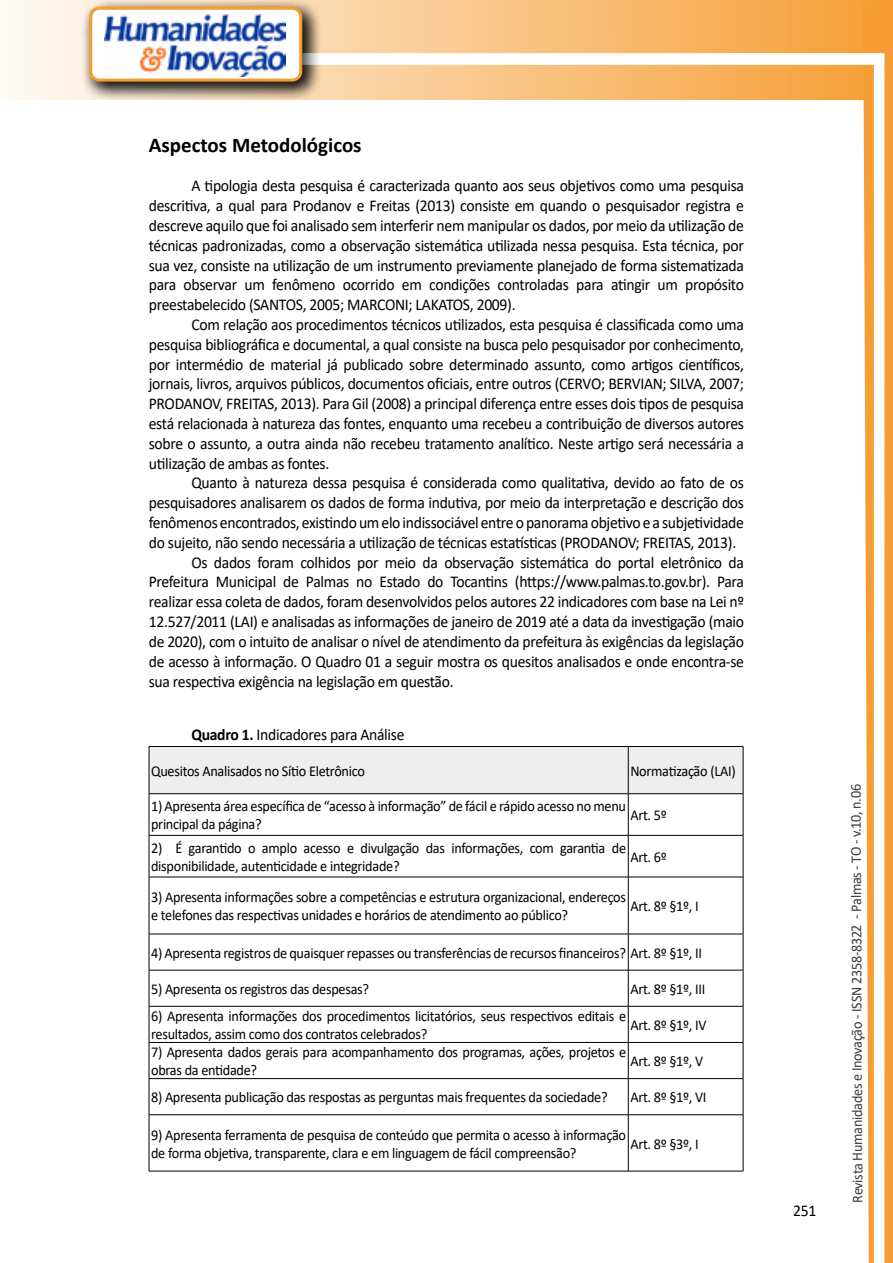
<style>
.page{position:relative;width:893px;height:1263px;background:#fff}
.page>*{position:absolute;margin:0;border:0;box-sizing:border-box;transform-origin:0 0}
.t1{font:700 21px "Calibri";color:#000}
.t2{font:16.5px/19.8px "Calibri";letter-spacing:-.02em;color:#000;text-align:justify;scale:.95 1}
.t3{font:15px/18px "Calibri";letter-spacing:-.02em;color:#000;scale:.95 1}
.t4{font:15px "Calibri";letter-spacing:-.025em;color:#3c3c3b;scale:.95 1}
.s1{font-weight:700}
</style>
<div class="page">
<svg style="left:5px;top:0;width:858px;height:100px;background:#f9c484"></svg>
<div style="left:302px;top:53px;width:582px;height:12px;background:#fff;border:2px solid #fff"></div>
<svg style="left:863px;top:0;width:30px;height:1263px"></svg>
<div style="left:81px;top:0;width:241px;height:102px;background:#000;opacity:.75"></div>
<div style="left:91px;top:8px;width:210px;height:72px;background:#fff;border-radius:9px"></div>
<img style="left:104px;top:14px;width:181px;height:62px">
<div style="left:89px;top:7px;width:213px;height:75px;border:3px solid #f69e34;border-radius:9px"></div>
<div style="left:150px;top:747px;width:593px;height:46px;background:#eee"></div>
<svg style="left:150px;top:794px;width:593px;height:377px"></svg>
<hr style="left:149px;top:746px;width:479px;height:1px;background:#000">
<hr style="left:628px;top:746px;width:115px;height:1px;background:#000">
<hr style="left:743px;top:747px;width:1px;height:46px;background:#000">
<hr style="left:743px;top:794px;width:1px;height:41px;background:#000">
<hr style="left:743px;top:835px;width:1px;height:42px;background:#000">
<hr style="left:743px;top:877px;width:1px;height:57px;background:#000">
<hr style="left:743px;top:934px;width:1px;height:36px;background:#000">
<hr style="left:743px;top:970px;width:1px;height:36px;background:#000">
<hr style="left:743px;top:1006px;width:1px;height:36px;background:#000">
<hr style="left:743px;top:1043px;width:1px;height:35px;background:#000">
<hr style="left:743px;top:1079px;width:1px;height:35px;background:#000">
<hr style="left:743px;top:1115px;width:1px;height:56px;background:#000">
<hr style="left:149px;top:793px;width:479px;height:1px;background:#000">
<hr style="left:628px;top:793px;width:115px;height:1px;background:#000">
<hr style="left:149px;top:835px;width:479px;height:1px;background:#000">
<hr style="left:628px;top:835px;width:115px;height:1px;background:#000">
<hr style="left:149px;top:877px;width:479px;height:1px;background:#000">
<hr style="left:628px;top:877px;width:115px;height:1px;background:#000">
<hr style="left:149px;top:934px;width:479px;height:1px;background:#000">
<hr style="left:628px;top:934px;width:115px;height:1px;background:#000">
<hr style="left:149px;top:970px;width:479px;height:1px;background:#000">
<hr style="left:628px;top:970px;width:115px;height:1px;background:#000">
<hr style="left:149px;top:1006px;width:479px;height:1px;background:#000">
<hr style="left:628px;top:1006px;width:115px;height:1px;background:#000">
<hr style="left:149px;top:1042px;width:479px;height:1px;background:#000">
<hr style="left:628px;top:1042px;width:115px;height:1px;background:#000">
<hr style="left:149px;top:1078px;width:479px;height:1px;background:#000">
<hr style="left:628px;top:1078px;width:115px;height:1px;background:#000">
<hr style="left:149px;top:1114px;width:479px;height:1px;background:#000">
<hr style="left:628px;top:1114px;width:115px;height:1px;background:#000">
<hr style="left:149px;top:1171px;width:479px;height:1px;background:#000">
<hr style="left:628px;top:1171px;width:115px;height:1px;background:#000">
<hr style="left:149px;top:747px;width:1px;height:46px;background:#000">
<hr style="left:628px;top:747px;width:1px;height:46px;background:#000">
<hr style="left:149px;top:794px;width:1px;height:41px;background:#000">
<hr style="left:628px;top:794px;width:1px;height:41px;background:#000">
<hr style="left:149px;top:835px;width:1px;height:42px;background:#000">
<hr style="left:628px;top:835px;width:1px;height:42px;background:#000">
<hr style="left:149px;top:877px;width:1px;height:57px;background:#000">
<hr style="left:628px;top:877px;width:1px;height:57px;background:#000">
<hr style="left:149px;top:934px;width:1px;height:36px;background:#000">
<hr style="left:628px;top:934px;width:1px;height:36px;background:#000">
<hr style="left:149px;top:970px;width:1px;height:36px;background:#000">
<hr style="left:628px;top:970px;width:1px;height:36px;background:#000">
<hr style="left:149px;top:1006px;width:1px;height:36px;background:#000">
<hr style="left:628px;top:1006px;width:1px;height:36px;background:#000">
<hr style="left:149px;top:1043px;width:1px;height:35px;background:#000">
<hr style="left:628px;top:1043px;width:1px;height:35px;background:#000">
<hr style="left:149px;top:1079px;width:1px;height:35px;background:#000">
<hr style="left:628px;top:1079px;width:1px;height:35px;background:#000">
<hr style="left:149px;top:1115px;width:1px;height:56px;background:#000">
<hr style="left:628px;top:1115px;width:1px;height:56px;background:#000">
<p class="t1" style="left:149px;top:130px;width:214px">Aspectos Metodológicos</p>
<p class="t2" style="left:149px;top:176px;width:628px;text-indent:43px">A tipologia desta pesquisa é caracterizada quanto aos seus objetivos como uma pesquisa descritiva, a qual para Prodanov e Freitas (2013) consiste em quando o pesquisador registra e descreve aquilo que foi analisado sem interferir nem manipular os dados, por meio da utilização de técnicas padronizadas, como a observação sistemática utilizada nessa pesquisa. Esta técnica, por sua vez, consiste na utilização de um instrumento previamente planejado de forma sistematizada para observar um fenômeno ocorrido em condições controladas para atingir um propósito preestabelecido (SANTOS, 2005; MARCONI; LAKATOS, 2009).</p>
<p class="t2" style="left:149px;top:314px;width:628px;text-indent:43px">Com relação aos procedimentos técnicos utilizados, esta pesquisa é classificada como uma pesquisa bibliográfica e documental, a qual consiste na busca pelo pesquisador por conhecimento, por intermédio de material já publicado sobre determinado assunto, como artigos científicos, jornais, livros, arquivos públicos, documentos oficiais, entre outros (CERVO; BERVIAN; SILVA, 2007; PRODANOV, FREITAS, 2013). Para Gil (2008) a principal diferença entre esses dois tipos de pesquisa está relacionada à natureza das fontes, enquanto uma recebeu a contribuição de diversos autores sobre o assunto, a outra ainda não recebeu tratamento analítico. Neste artigo será necessária a utilização de ambas as fontes.</p>
<p class="t2" style="left:191px;top:473px;width:583px">Quanto à natureza dessa pesquisa é considerada como qualitativa, devido ao fato de os</p>
<p class="t2" style="left:149px;top:492px;width:628px">pesquisadores analisarem os dados de forma indutiva, por meio da interpretação e descrição dos</p>
<p class="t2" style="left:149px;top:512px;width:628px">fenômenos encontrados, existindo um elo indissociável entre o panorama objetivo e a subjetividade</p>
<p class="t2" style="left:149px;top:532px;width:620px">do sujeito, não sendo necessária a utilização de técnicas estatísticas (PRODANOV; FREITAS, 2013).</p>
<p class="t2" style="left:191px;top:552px;width:583px">Os dados foram colhidos por meio da observação sistemática do portal eletrônico da</p>
<p class="t2" style="left:149px;top:572px;width:628px">Prefeitura Municipal de Palmas no Estado do Tocantins (https://www.palmas.to.gov.br). Para</p>
<p class="t2" style="left:149px;top:591px;width:628px">realizar essa coleta de dados, foram desenvolvidos pelos autores 22 indicadores com base na Lei nº</p>
<p class="t2" style="left:149px;top:611px;width:628px">12.527/2011 (LAI) e analisadas as informações de janeiro de 2019 até a data da investigação (maio</p>
<p class="t2" style="left:149px;top:631px;width:628px">de 2020), com o intuito de analisar o nível de atendimento da prefeitura às exigências da legislação</p>
<p class="t2" style="left:149px;top:651px;width:628px">de acesso à informação. O Quadro 01 a seguir mostra os quesitos analisados e onde encontra-se</p>
<p class="t2" style="left:149px;top:671px;width:322px">sua respectiva exigência na legislação em questão.</p>
<p class="t2" style="left:191px;top:724px;width:226px"><span class="s1">Quadro 1.</span> Indicadores para Análise</p>
<p class="t3" style="left:151px;top:761px;width:227px">Quesitos Analisados no Sítio Eletrônico</p>
<p class="t3" style="left:630px;top:761px;width:112px">Normatização (LAI)</p>
<p class="t3" style="left:151px;top:797px;width:501px">1) Apresenta área específica de “acesso à informação” de fácil e rápido acesso no menu principal da página?</p>
<p class="t3" style="left:630px;top:806px;width:40px">Art. 5º</p>
<p class="t3" style="left:151px;top:838px;width:501px">2) É garantido o amplo acesso e divulgação das informações, com garantia de disponibilidade, autenticidade e integridade?</p>
<p class="t3" style="left:630px;top:847px;width:40px">Art. 6º</p>
<p class="t3" style="left:151px;top:888px;width:501px">3) Apresenta informações sobre a competências e estrutura organizacional, endereços e telefones das respectivas unidades e horários de atendimento ao público?</p>
<p class="t3" style="left:630px;top:897px;width:73px">Art. 8º §1º, I</p>
<p class="t3" style="left:151px;top:943px;width:581px">4) Apresenta registros de quaisquer repasses ou transferências de recursos financeiros? Art. 8º §1º, II</p>
<p class="t3" style="left:151px;top:979px;width:231px">5) Apresenta os registros das despesas?</p>
<p class="t3" style="left:630px;top:979px;width:80px">Art. 8º §1º, III</p>
<p class="t3" style="left:151px;top:1007px;width:501px">6) Apresenta informações dos procedimentos licitatórios, seus respectivos editais e resultados, assim como dos contratos celebrados?</p>
<p class="t3" style="left:630px;top:1016px;width:82px">Art. 8º §1º, IV</p>
<p class="t3" style="left:151px;top:1043px;width:501px">7) Apresenta dados gerais para acompanhamento dos programas, ações, projetos e obras da entidade?</p>
<p class="t3" style="left:630px;top:1052px;width:78px">Art. 8º §1º, V</p>
<p class="t3" style="left:151px;top:1088px;width:482px">8) Apresenta publicação das respostas as perguntas mais frequentes da sociedade?</p>
<p class="t3" style="left:630px;top:1088px;width:82px">Art. 8º §1º, VI</p>
<p class="t3" style="left:151px;top:1125px;width:501px">9) Apresenta ferramenta de pesquisa de conteúdo que permita o acesso à informação de forma objetiva, transparente, clara e em linguagem de fácil compreensão?</p>
<p class="t3" style="left:630px;top:1134px;width:73px">Art. 8º §3º, I</p>
<p class="t2" style="left:793px;top:1200px;width:26px">251</p>
<p class="t4" style="left:846px;top:1203px;width:442px;rotate:-90deg">Revista Humanidades e Inovação - ISSN 2358-8322 - Palmas - TO - v.10, n.06</p>
</div>
